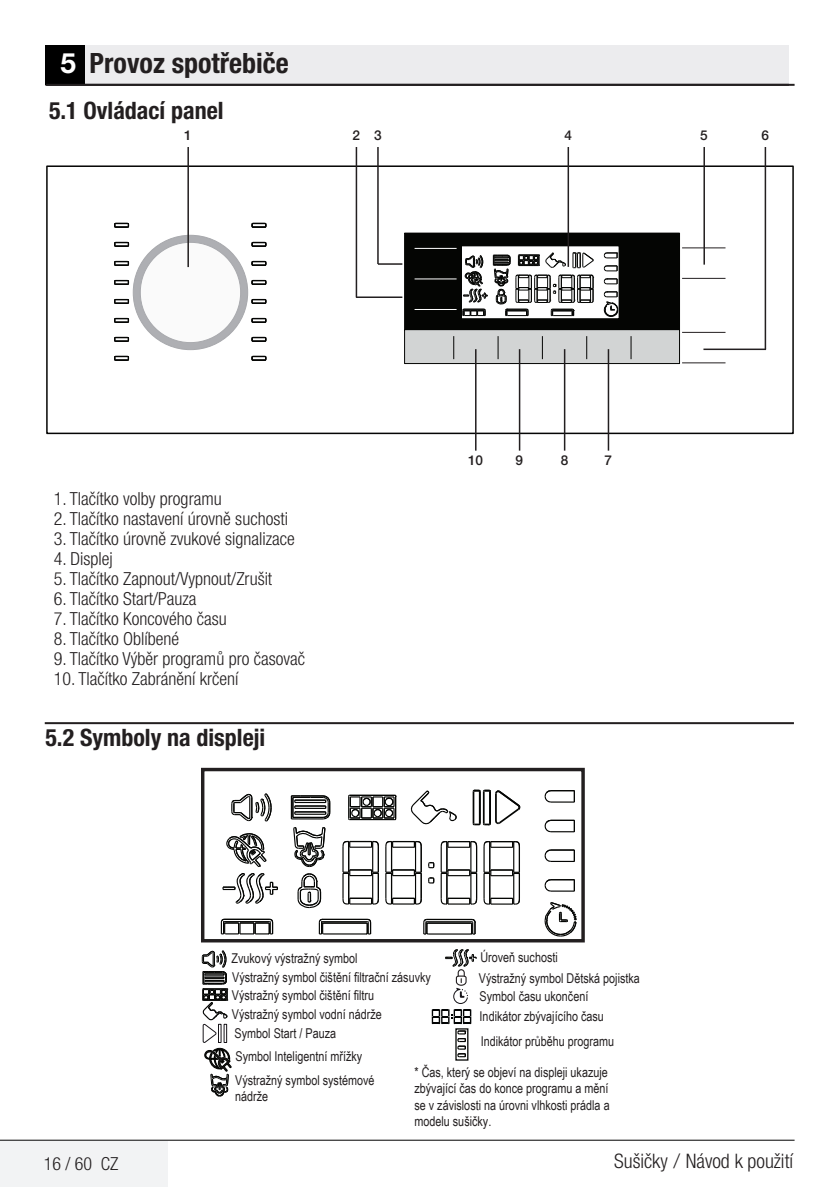
<style>
.page{position:relative;width:840px;height:1191px;background:#fff}
.page>*{position:absolute;margin:0;border:0;box-sizing:border-box;transform-origin:0 0}
.Unite_Baslik__14pt-B{font:700 condensed 28px "Helvetica Neue LT Pro";color:#231f20}
.Konu_Baslik__12pt-Bo{font:700 condensed 24px "Helvetica Neue LT Pro";color:#231f20}
.t1{font:300 condensed 20px "Helvetica Neue LT Pro";color:#231f20}
.Normal_Yazi{font:300 condensed 18px "Helvetica Neue LT Pro";color:#231f20}
.t2{font:13.6px/16.2px "Arial Narrow";color:#231f20}
.t3{font:500 13.6px "Helvetica Neue";color:#231f20}
.s1{font-stretch:normal;color:#fff}
.s2{font-stretch:normal}
</style>
<div class="page">
<div style="left:45px;top:45px;width:743px;height:40px;background:#ececee"></div>
<hr style="left:45px;top:84px;width:743px;height:2px;background:#231f20">
<div style="left:0;top:1141px;width:168px;height:45px;background:#f2f3f4"></div>
<hr style="left:0;top:1139px;width:794px;height:1px;background:#000">
<div style="left:45px;top:45px;width:40px;height:40px;background:#000"></div>
<hr style="left:46px;top:84px;width:748px;height:2px;background:#231f20">
<hr style="left:45px;top:722px;width:748px;height:2px;background:#231f20">
<div style="left:46px;top:165px;width:747px;height:269px;border:2px solid #050504"></div>
<div style="left:404px;top:233px;width:275px;height:97px;background:#040503"></div>
<div style="left:404px;top:330px;width:275px;height:33px;background:#d2d4d4"></div>
<div style="left:404px;top:329px;width:275px;height:35px;border:1px solid #040503"></div>
<div style="left:133px;top:235px;width:115px;height:115px;background:#aeafb3;border:1px solid #a8a9ad;border-radius:50%"></div>
<div style="left:140px;top:242px;width:101px;height:101px;background:#fafafa;border:1px solid #a8a9ad;border-radius:50%"></div>
<div style="left:461px;top:246px;width:157px;height:73px;background:#fff"></div>
<div style="left:461px;top:246px;width:158px;height:73px;border:1px solid #040503"></div>
<svg style="left:603px;top:252px;width:14px;height:6px"></svg>
<svg style="left:603px;top:265px;width:14px;height:6px"></svg>
<svg style="left:603px;top:278px;width:14px;height:6px"></svg>
<svg style="left:603px;top:291px;width:15px;height:26px"></svg>
<svg style="left:462px;top:252px;width:131px;height:64px"></svg>
<svg style="left:114px;top:355px;width:15px;height:6px"></svg>
<svg style="left:114px;top:222px;width:15px;height:6px"></svg>
<svg style="left:114px;top:241px;width:15px;height:6px"></svg>
<svg style="left:114px;top:260px;width:15px;height:6px"></svg>
<svg style="left:114px;top:279px;width:15px;height:6px"></svg>
<svg style="left:114px;top:298px;width:15px;height:6px"></svg>
<svg style="left:114px;top:317px;width:15px;height:6px"></svg>
<svg style="left:114px;top:336px;width:15px;height:6px"></svg>
<svg style="left:251px;top:355px;width:16px;height:6px"></svg>
<svg style="left:251px;top:222px;width:16px;height:6px"></svg>
<svg style="left:251px;top:241px;width:16px;height:6px"></svg>
<svg style="left:251px;top:260px;width:16px;height:6px"></svg>
<svg style="left:251px;top:279px;width:16px;height:6px"></svg>
<svg style="left:251px;top:298px;width:16px;height:6px"></svg>
<svg style="left:251px;top:317px;width:16px;height:6px"></svg>
<svg style="left:251px;top:336px;width:16px;height:6px"></svg>
<hr style="left:414px;top:309px;width:42px;height:1px;background:#fff">
<hr style="left:414px;top:248px;width:42px;height:1px;background:#fff">
<hr style="left:414px;top:278px;width:42px;height:1px;background:#fff">
<svg style="left:453px;top:336px;width:1px;height:23px"></svg>
<svg style="left:497px;top:336px;width:1px;height:23px"></svg>
<svg style="left:541px;top:336px;width:1px;height:23px"></svg>
<svg style="left:586px;top:336px;width:1px;height:23px"></svg>
<svg style="left:630px;top:336px;width:1px;height:23px"></svg>
<hr style="left:681px;top:247px;width:44px;height:1px;background:#231f20">
<hr style="left:681px;top:278px;width:44px;height:1px;background:#231f20">
<hr style="left:681px;top:332px;width:44px;height:1px;background:#231f20">
<hr style="left:681px;top:362px;width:44px;height:1px;background:#231f20">
<hr style="left:187px;top:147px;width:2px;height:120px;background:#231f20">
<hr style="left:377px;top:147px;width:1px;height:117px;background:#231f20">
<hr style="left:355px;top:147px;width:2px;height:150px;background:#231f20">
<hr style="left:567px;top:147px;width:1px;height:120px;background:#231f20">
<hr style="left:703px;top:147px;width:1px;height:118px;background:#231f20">
<hr style="left:764px;top:147px;width:1px;height:202px;background:#231f20">
<hr style="left:378px;top:263px;width:24px;height:2px;background:#231f20">
<hr style="left:356px;top:296px;width:46px;height:2px;background:#231f20">
<hr style="left:703px;top:348px;width:62px;height:2px;background:#231f20">
<hr style="left:607px;top:349px;width:2px;height:101px;background:#231f20">
<hr style="left:563px;top:349px;width:2px;height:101px;background:#231f20">
<hr style="left:518px;top:349px;width:2px;height:101px;background:#231f20">
<hr style="left:475px;top:349px;width:1px;height:101px;background:#231f20">
<hr style="left:323px;top:922px;width:43px;height:1px;background:#040503">
<hr style="left:323px;top:933px;width:43px;height:1px;background:#040503">
<hr style="left:426px;top:919px;width:46px;height:1px;background:#040503">
<hr style="left:426px;top:921px;width:46px;height:1px;background:#040503">
<hr style="left:290px;top:796px;width:2px;height:23px;background:#040503">
<svg style="left:291px;top:795px;width:40px;height:25px"></svg>
<svg style="left:348px;top:794px;width:49px;height:27px"></svg>
<svg style="left:410px;top:790px;width:47px;height:35px"></svg>
<svg style="left:472px;top:789px;width:49px;height:37px"></svg>
<svg style="left:544px;top:790px;width:30px;height:13px"></svg>
<svg style="left:544px;top:819px;width:31px;height:14px"></svg>
<svg style="left:544px;top:849px;width:30px;height:13px"></svg>
<svg style="left:544px;top:879px;width:30px;height:13px"></svg>
<svg style="left:342px;top:840px;width:178px;height:65px"></svg>
<hr style="left:428px;top:922px;width:42px;height:1px;background:#040503">
<svg style="left:469px;top:918px;width:7px;height:17px"></svg>
<hr style="left:428px;top:933px;width:42px;height:1px;background:#040503">
<svg style="left:423px;top:918px;width:6px;height:17px"></svg>
<hr style="left:322px;top:918px;width:45px;height:2px;background:#040503">
<svg style="left:364px;top:918px;width:7px;height:17px"></svg>
<hr style="left:322px;top:921px;width:45px;height:1px;background:#040503">
<svg style="left:318px;top:918px;width:7px;height:17px"></svg>
<svg style="left:220px;top:918px;width:54px;height:17px"></svg>
<svg style="left:544px;top:902px;width:33px;height:35px"></svg>
<svg style="left:293px;top:827px;width:33px;height:82px"></svg>
<svg style="left:222px;top:833px;width:56px;height:71px"></svg>
<svg style="left:202px;top:950px;width:30px;height:146px"></svg>
<div style="left:201px;top:768px;width:383px;height:174px;border:3px solid #231f20"></div>
<svg style="left:431px;top:949px;width:45px;height:109px"></svg>
<svg style="left:231px;top:793px;width:41px;height:29px"></svg>
<p class="Unite_Baslik__14pt-B" style="left:60px;top:46px;width:230px"><span class="s1">5</span> Provoz spotřebiče</p>
<p class="Konu_Baslik__12pt-Bo" style="left:49px;top:96px;width:176px">5.1 Ovládací panel</p>
<p class="t3" style="left:184px;top:127px;width:9px">1</p>
<p class="t3" style="left:352px;top:127px;width:31px">2 3</p>
<p class="t3" style="left:564px;top:127px;width:9px">4</p>
<p class="t3" style="left:699px;top:127px;width:9px">5</p>
<p class="t3" style="left:761px;top:127px;width:9px">6</p>
<p class="Normal_Yazi" style="left:54px;top:488px;width:169px">1. Tlačítko volby programu</p>
<p class="Normal_Yazi" style="left:54px;top:508px;width:235px">2. Tlačítko nastavení úrovně suchosti</p>
<p class="Normal_Yazi" style="left:54px;top:528px;width:242px">3. Tlačítko úrovně zvukové signalizace</p>
<p class="Normal_Yazi" style="left:54px;top:548px;width:60px">4. Displej</p>
<p class="Normal_Yazi" style="left:54px;top:568px;width:220px">5. Tlačítko Zapnout/Vypnout/Zrušit</p>
<p class="Normal_Yazi" style="left:54px;top:588px;width:144px">6. Tlačítko Start/Pauza</p>
<p class="Normal_Yazi" style="left:54px;top:608px;width:174px">7. Tlačítko Koncového času</p>
<p class="Normal_Yazi" style="left:54px;top:628px;width:127px">8. Tlačítko Oblíbené</p>
<p class="Normal_Yazi" style="left:54px;top:648px;width:252px">9. Tlačítko Výběr programů pro časovač</p>
<p class="Normal_Yazi" style="left:54px;top:668px;width:186px">10. Tlačítko Zabránění krčení</p>
<p class="Konu_Baslik__12pt-Bo" style="left:45px;top:723px;width:221px">5.2 Symboly na displeji</p>
<p class="t3" style="left:468px;top:452px;width:16px">10</p>
<p class="t3" style="left:515px;top:452px;width:9px">9</p>
<p class="t3" style="left:560px;top:452px;width:9px">8</p>
<p class="t3" style="left:604px;top:452px;width:9px">7</p>
<p class="t2" style="left:231px;top:950px;width:127px">Zvukový výstražný symbol</p>
<p class="t2" style="left:480px;top:948px;width:79px">Úroveň suchosti</p>
<p class="t2" style="left:232px;top:967px;width:200px;line-height:18.8px">Výstražný symbol čištění filtrační zásuvky<br>Výstražný symbol čištění filtru</p>
<p class="t2" style="left:478px;top:969px;width:162px">Výstražný symbol Dětská pojistka</p>
<p class="t2" style="left:479px;top:987px;width:110px">Symbol času ukončení</p>
<p class="t2" style="left:232px;top:1005px;width:151px">Výstražný symbol vodní nádrže</p>
<p class="t2" style="left:479px;top:1007px;width:126px">Indikátor zbývajícího času</p>
<p class="t2" style="left:234px;top:1024px;width:103px">Symbol Start / Pauza</p>
<p class="t2" style="left:235px;top:1071px;width:141px">Výstražný symbol systémové nádrže</p>
<p class="t2" style="left:235px;top:1047px;width:128px">Symbol Inteligentní mřížky</p>
<p class="t2" style="left:480px;top:1032px;width:135px">Indikátor průběhu programu</p>
<p class="t2" style="left:414px;top:1063px;width:196px">* Čas, který se objeví na displeji ukazuje zbývající čas do konce programu a mění se v závislosti na úrovni vlhkosti prádla a modelu sušičky.</p>
<h3 class="Normal_Yazi" style="left:44px;top:1153px;width:76px">16 / 60 CZ</h3>
<h3 class="t1" style="left:614px;top:1149px;width:180px">Sušičky <span class="s2">/</span> Návod k použití</h3>
</div>
